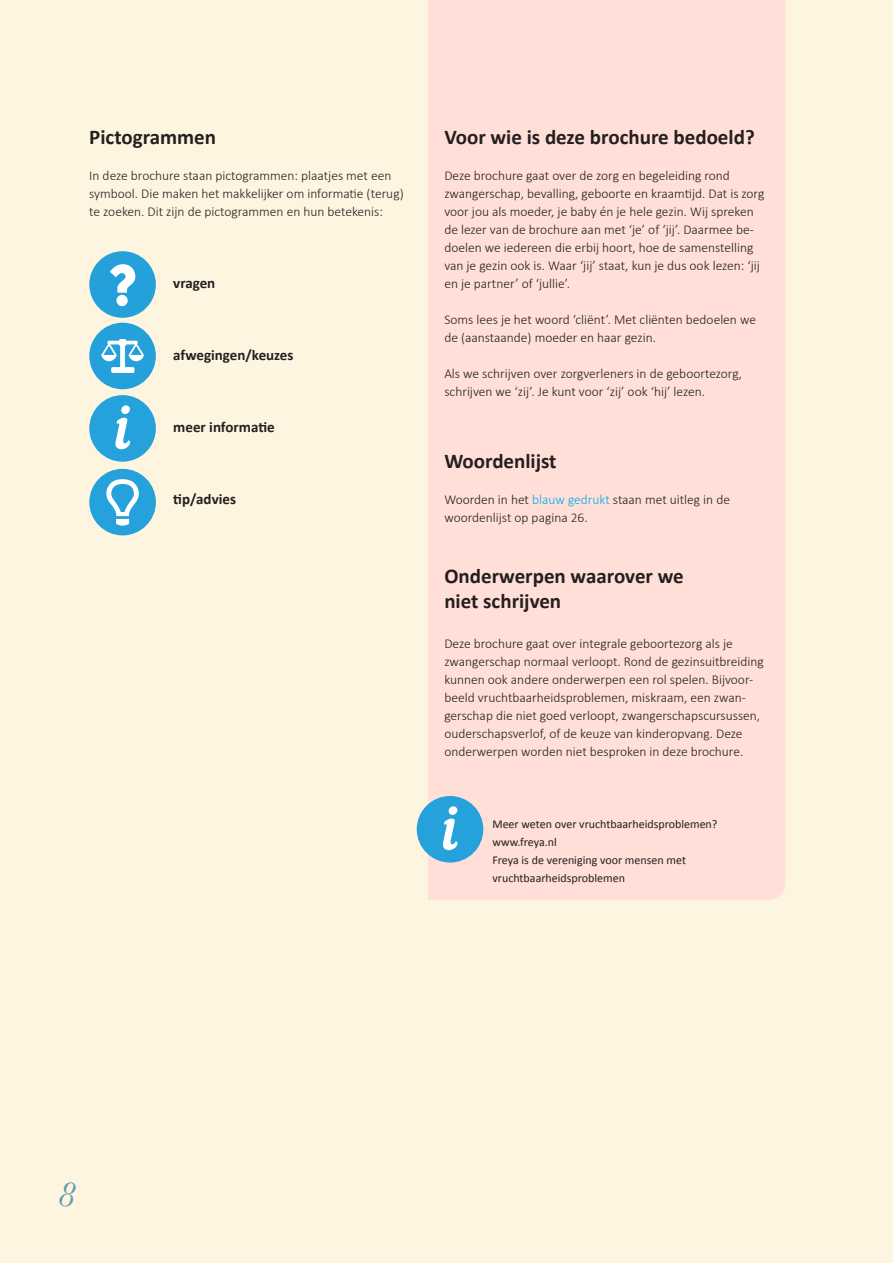
<style>
.page{position:relative;width:893px;height:1263px;background:#fef5e0}
.page>*{position:absolute;margin:0;border:0;box-sizing:border-box;transform-origin:0 0}
.t1{font:italic 36px "Baskerville";color:#659cb0}
.t2{font:700 21px/25.2px "Calibri";color:#241f1f}
.t3{font:700 15px "Calibri";color:#241f1f}
.t4{font:300 13.5px/18px "Calibri";color:#241f1f}
.t5{font:12px/18px "Calibri";color:#241f1f}
.s1{color:#00aeef}
</style>
<div class="page">
<div style="left:89px;top:251px;width:67px;height:67px;background:#24a0da;border-radius:50%"></div>
<svg style="left:110px;top:264px;width:25px;height:29px"></svg>
<div style="left:116px;top:295px;width:12px;height:11px;background:#fff;border-radius:50%"></div>
<div style="left:89px;top:323px;width:67px;height:66px;background:#24a0da;border-radius:50%"></div>
<div style="left:111px;top:367px;width:23px;height:6px;background:#fff;border-radius:2px"></div>
<div style="left:120px;top:340px;width:5px;height:29px;background:#fff;border-radius:2px"></div>
<div style="left:119px;top:339px;width:7px;height:7px;background:#fff;border-radius:2px"></div>
<hr style="left:107px;top:341px;width:31px;height:3px;background:#fff;border-radius:2px">
<svg style="left:129px;top:342px;width:15px;height:19px"></svg>
<svg style="left:101px;top:342px;width:16px;height:19px"></svg>
<div style="left:89px;top:395px;width:67px;height:67px;background:#25a1db;border-radius:50%"></div>
<svg style="left:115px;top:405px;width:15px;height:44px"></svg>
<div style="left:89px;top:469px;width:67px;height:66px;background:#25a1db;border-radius:50%"></div>
<svg style="left:106px;top:479px;width:33px;height:47px"></svg>
<div style="left:428px;top:0;width:357px;height:900px;background:#ffdfd7"></div>
<div style="left:417px;top:796px;width:66px;height:66px;background:#25a1db;border-radius:50%"></div>
<svg style="left:442px;top:806px;width:16px;height:44px"></svg>
<h2 class="t2" style="left:89px;top:124px;width:128px">Pictogrammen</h2>
<p class="t4" style="left:89px;top:166px;width:316px">In deze brochure staan pictogrammen: plaatjes met een symbool. Die maken het makkelijker om informatie (terug) te zoeken. Dit zijn de pictogrammen en hun betekenis:</p>
<p class="t3" style="left:173px;top:273px;width:44px">vragen</p>
<p class="t3" style="left:173px;top:345px;width:122px">afwegingen/keuzes</p>
<p class="t3" style="left:173px;top:417px;width:103px">meer informatie</p>
<p class="t3" style="left:173px;top:489px;width:64px">tip/advies</p>
<h2 class="t2" style="left:444px;top:124px;width:312px">Voor wie is deze brochure bedoeld?</h2>
<p class="t4" style="left:444px;top:166px;width:322px">Deze brochure gaat over de zorg en begeleiding rond zwangerschap, bevalling, geboorte en kraamtijd. Dat is zorg voor jou als moeder, je baby én je hele gezin. Wij spreken de lezer van de brochure aan met ‘je’ of ‘jij’. Daarmee be&shy;doelen we iedereen die erbij hoort, hoe de samenstelling van je gezin ook is. Waar ‘jij’ staat, kun je dus ook lezen: ‘jij en je partner’ of ‘jullie’.</p>
<p class="t4" style="left:444px;top:310px;width:313px">Soms lees je het woord ‘cliënt’. Met cliënten bedoelen we de (aanstaande) moeder en haar gezin.</p>
<p class="t4" style="left:444px;top:364px;width:299px">Als we schrijven over zorgverleners in de geboortezorg, schrijven we ‘zij’. Je kunt voor ‘zij’ ook ‘hij’ lezen.</p>
<h2 class="t2" style="left:444px;top:448px;width:114px">Woordenlijst</h2>
<p class="t4" style="left:444px;top:490px;width:287px">Woorden in het <span class="s1">blauw gedrukt</span> staan met uitleg in de woordenlijst op pagina 26.</p>
<h2 class="t2" style="left:444px;top:564px;width:241px">Onderwerpen waarover we niet schrijven</h2>
<p class="t4" style="left:444px;top:634px;width:321px">Deze brochure gaat over integrale geboortezorg als je zwangerschap normaal verloopt. Rond de gezinsuitbreiding kunnen ook andere onderwerpen een rol spelen. Bijvoor&shy;beeld vruchtbaarheidsproblemen, miskraam, een zwan&shy;gerschap die niet goed verloopt, zwangerschapscursussen, ouderschapsverlof, of de keuze van kinderopvang. Deze onderwerpen worden niet besproken in deze brochure.</p>
<p class="t5" style="left:492px;top:815px;width:227px">Meer weten over vruchtbaarheidsproblemen? www.freya.nl<br>Freya is de vereniging voor mensen met vruchtbaarheidsproblemen</p>
<h1 class="t1" style="left:57px;top:1170px;width:19px">8</h1>
</div>
